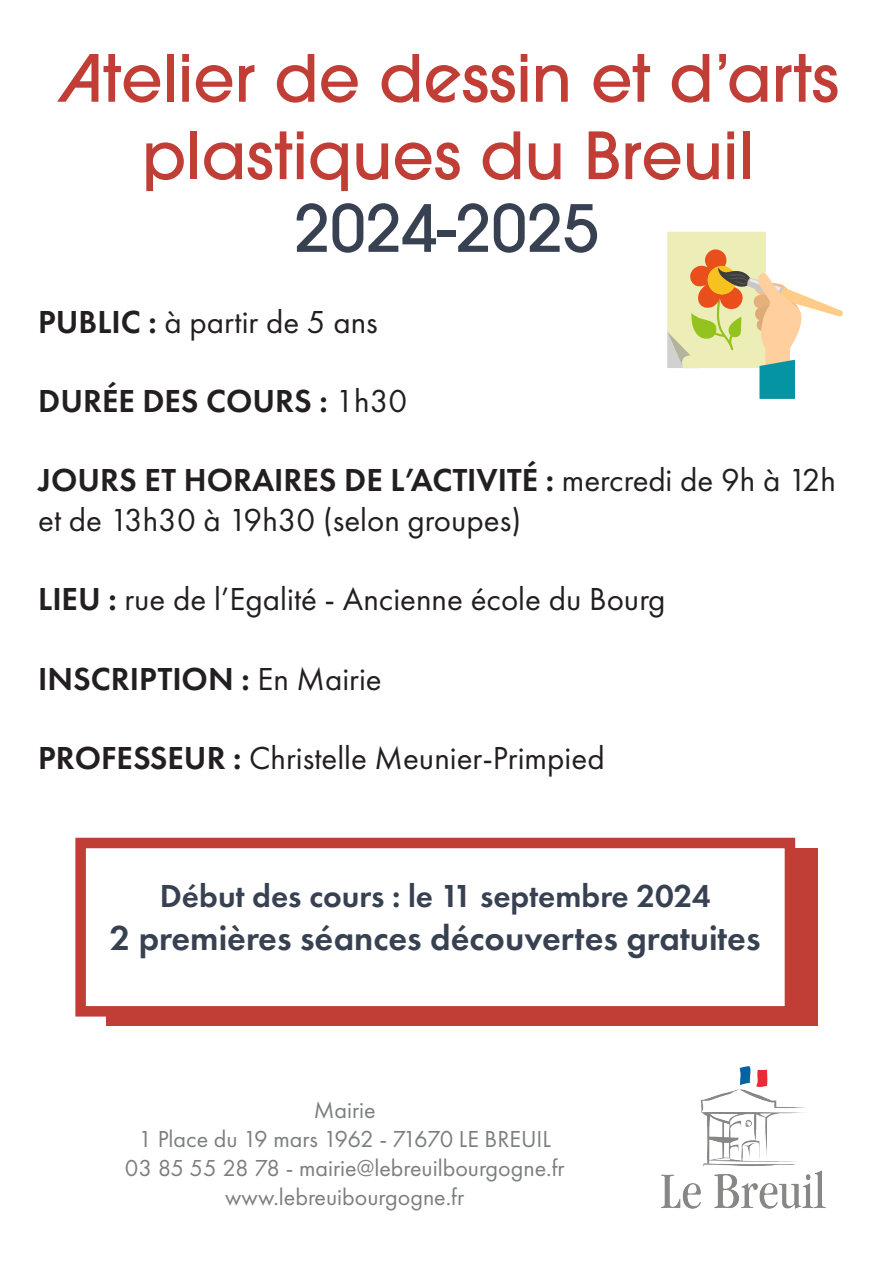
<style>
.page{position:relative;width:893px;height:1263px;background:#fff}
.page>*{position:absolute;margin:0;border:0;box-sizing:border-box;transform-origin:0 0}
.t1{font:500 64.5px/77.4px "ITC Avant Garde Pro";color:#c13e36;text-align:center}
.t2{font:500 64.5px "ITC Avant Garde Pro";color:#384151}
.t3{font:600 36px "Futura PT";color:#384151}
.t4{font:33px/39.6px "Futura PT";color:#231f20}
.t5{font:600 33px "Futura PT";color:#231f20}
.t6{font:600 33px "Futura PT";color:#384151}
.t7{font:24px "Futura PT";color:#7c7f7f}
.s1{font-weight:600}
.s2{font-weight:400}
</style>
<div class="page">
<div style="left:106px;top:848px;width:712px;height:178px;background:#c13e36"></div>
<div style="left:75px;top:838px;width:720px;height:178px;background:#fff;border:10px solid #c13e36"></div>
<img style="left:662px;top:1066px;width:163px;height:143px">
<svg style="left:667px;top:232px;width:176px;height:167px"></svg>
<p class="t1" style="left:57px;top:39px;width:783px">Atelier de dessin et d’arts plastiques du Breuil</p>
<p class="t2" style="left:294px;top:187px;width:306px">2024-2025</p>
<p class="t4" style="left:38px;top:302px;width:341px"><span class="s1">PUBLIC :</span> à partir de 5 ans</p>
<p class="t5" style="left:38px;top:381px;width:371px">DURÉE DES COURS : <span class="s2">1h30</span></p>
<p class="t4" style="left:38px;top:460px;width:799px"><span class="s1">JOURS ET HORAIRES DE L’ACTIVITÉ :</span> mercredi de 9h à 12h et de 13h30 à 19h30 (selon groupes)</p>
<p class="t4" style="left:38px;top:579px;width:629px"><span class="s1">LIEU :</span> rue de l’Egalité - Ancienne école du Bourg</p>
<p class="t5" style="left:38px;top:658px;width:345px">INSCRIPTION : <span class="s2">En Mairie</span></p>
<p class="t4" style="left:38px;top:738px;width:568px"><span class="s1">PROFESSEUR :</span> Christelle Meunier-Primpied</p>
<p class="t6" style="left:160px;top:875px;width:552px">Début des cours : le 11 septembre 2024</p>
<p class="t3" style="left:110px;top:915px;width:652px">2 premières séances découvertes gratuites</p>
<p class="t7" style="left:314px;top:1096px;width:63px">Mairie</p>
<p class="t7" style="left:138px;top:1125px;width:414px">1 Place du 19 mars 1962 - 71670 LE BREUIL</p>
<p class="t7" style="left:125px;top:1154px;width:441px">03 85 55 28 78 - mairie@lebreuilbourgogne.fr</p>
<p class="t7" style="left:225px;top:1182px;width:240px">www.lebreuibourgogne.fr</p>
</div>
